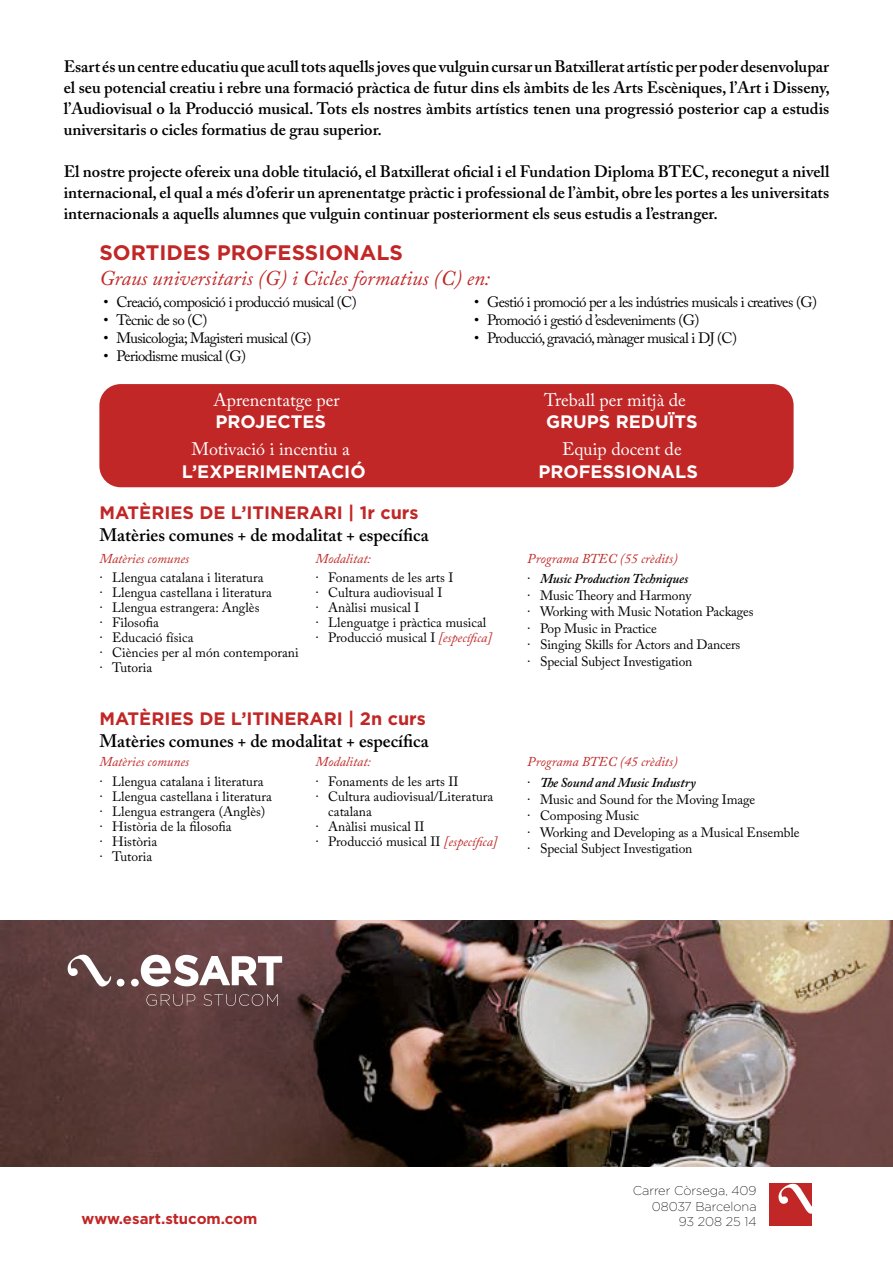
<style>
.page{position:relative;width:893px;height:1263px;background:#fff}
.page>*{position:absolute;margin:0;border:0;box-sizing:border-box;transform-origin:0 0}
.t1{font:italic 21px "Adobe Caslon Pro";color:#c12726}
.t2{font:700 21px "Gotham";color:#c12726}
.t3{font:600 18px "Adobe Caslon Pro";color:#000}
.t4{font:18px "Adobe Caslon Pro";color:#fff}
.t5{font:700 18px "Gotham";color:#c12726}
.t6{font:700 18px "Gotham";color:#fff}
.t7{font:600 16.5px/21px "Adobe Caslon Pro";color:#000;text-align:justify}
.t8{font:15px "Adobe Caslon Pro";letter-spacing:-.04em;color:#000}
.t9{font:700 15px "Gotham";color:#c12726}
.t10{font:13.5px/15px "Adobe Caslon Pro";color:#000}
.t11{font:italic 600 13.5px/20.7px "Adobe Caslon Pro";letter-spacing:-.01em;color:#000}
.t12{font:italic 13.5px "Adobe Caslon Pro";color:#c12726}
.t13{font:200 12.75px/15.3px "Gotham";color:#000;text-align:right}
.s1{font-style:italic;color:#c12726}
.s2{font-weight:400;color:#c12726}
.s3{font-weight:400;font-style:normal}
</style>
<div class="page">
<img style="left:0;top:921px;width:893px;height:245px">
<div style="left:769px;top:1183px;width:42px;height:43px;background:#c12726"></div>
<svg style="left:778px;top:1183px;width:33px;height:31px"></svg>
<div style="left:99px;top:384px;width:695px;height:103px;background:#c12726;border-radius:21px"></div>
<svg style="left:146px;top:994px;width:49px;height:12px"></svg>
<svg style="left:204px;top:994px;width:74px;height:12px"></svg>
<svg style="left:141px;top:955px;width:141px;height:31px"></svg>
<svg style="left:67px;top:954px;width:45px;height:34px"></svg>
<div style="left:117px;top:979px;width:7px;height:7px;background:#fff;border-radius:50%"></div>
<div style="left:131px;top:979px;width:8px;height:7px;background:#fff;border-radius:50%"></div>
<p class="t7" style="left:64px;top:55px;width:767px">Esart és un centre educatiu que acull tots aquells joves que vulguin cursar un Batxillerat artístic per poder desenvolupar el seu potencial creatiu i rebre una formació pràctica de futur dins els àmbits de les Arts Escèniques, l’Art i Disseny, l’Audiovisual o la Producció musical. Tots els nostres àmbits artístics tenen una progressió posterior cap a estudis universitaris o cicles formatius de grau superior.</p>
<p class="t7" style="left:64px;top:160px;width:767px">El nostre projecte ofereix una doble titulació, el Batxillerat oficial i el Fundation Diploma BTEC, reconegut a nivell internacional, el qual a més d’oferir un aprenentatge pràctic i professional de l’àmbit, obre les portes a les universitats internacionals a aquells alumnes que vulguin continuar posteriorment els seus estudis a l’estranger.</p>
<h1 class="t2" style="left:99px;top:240px;width:305px">SORTIDES PROFESSIONALS</h1>
<h1 class="t1" style="left:99px;top:265px;width:392px">Graus universitaris (G) i Cicles formatius (C) en:</h1>
<p class="t8" style="left:104px;top:293px;width:255px">• Creació, composició i producció musical (C)</p>
<p class="t8" style="left:104px;top:311px;width:105px">• Tècnic de so (C)</p>
<p class="t8" style="left:104px;top:329px;width:209px">• Musicologia; Magisteri musical (G)</p>
<p class="t8" style="left:104px;top:347px;width:144px">• Periodisme musical (G)</p>
<h2 class="t4" style="left:214px;top:389px;width:128px">Aprenentatge per</h2>
<h2 class="t6" style="left:215px;top:411px;width:112px">PROJECTES</h2>
<h2 class="t4" style="left:191px;top:438px;width:160px">Motivació i incentiu a</h2>
<h2 class="t6" style="left:182px;top:461px;width:185px">L’EXPERIMENTACIÓ</h2>
<h2 class="t5" style="left:99px;top:503px;width:321px">MATÈRIES DE L’ITINERARI | 1r curs</h2>
<h2 class="t3" style="left:99px;top:524px;width:331px">Matèries comunes + de modalitat + específica</h2>
<p class="t8" style="left:474px;top:293px;width:344px">• Gestió i promoció per a les indústries musicals i creatives (G)</p>
<p class="t8" style="left:474px;top:311px;width:227px">• Promoció i gestió d ’esdeveniments (G)</p>
<p class="t8" style="left:474px;top:329px;width:264px">• Producció, gravació, mànager musical i DJ (C)</p>
<h2 class="t4" style="left:544px;top:389px;width:143px">Treball per mitjà de</h2>
<h2 class="t6" style="left:546px;top:411px;width:153px">GRUPS REDUÏTS</h2>
<h2 class="t4" style="left:562px;top:438px;width:121px">Equip docent de</h2>
<h2 class="t6" style="left:538px;top:461px;width:161px">PROFESSIONALS</h2>
<p class="t12" style="left:99px;top:550px;width:91px">Matèries comunes</p>
<p class="t10" style="left:99px;top:570px;width:201px">· Llengua catalana i literatura<br>· Llengua castellana i literatura<br>· Llengua estrangera: Anglès<br>· Filosofia<br>· Educació física<br>· Ciències per al món contemporani · Tutoria</p>
<p class="t12" style="left:315px;top:550px;width:57px">Modalitat:</p>
<p class="t10" style="left:315px;top:570px;width:178px">· Fonaments de les arts I<br>· Cultura audiovisual I<br>· Anàlisi musical I<br>· Llenguatge i pràctica musical · Producció musical I <span class="s1">[específica]</span></p>
<h2 class="t5" style="left:99px;top:708px;width:328px">MATÈRIES DE L’ITINERARI | 2n curs</h2>
<h2 class="t3" style="left:99px;top:730px;width:331px">Matèries comunes + de modalitat + específica</h2>
<p class="t12" style="left:99px;top:754px;width:91px">Matèries comunes</p>
<p class="t10" style="left:99px;top:773px;width:174px">· Llengua catalana i literatura<br>· Llengua castellana i literatura · Llengua estrangera (Anglès) · Història de la filosofia<br>· Història<br>· Tutoria</p>
<p class="t12" style="left:315px;top:754px;width:57px">Modalitat:</p>
<p class="t10" style="left:315px;top:773px;width:145px">· Fonaments de les arts II</p>
<p class="t10" style="left:315px;top:788px;width:179px">· Cultura audiovisual/Literatura</p>
<p class="t10" style="left:328px;top:803px;width:45px">catalana</p>
<p class="t10" style="left:315px;top:818px;width:111px">· Anàlisi musical II</p>
<p class="t10" style="left:315px;top:833px;width:183px">· Producció musical II <span class="s1">[específica]</span></p>
<p class="t11" style="left:527px;top:547px;width:162px"><span class="s2">Programa BTEC (55 crèdits)<br></span><span class="s3">·</span> Music Production Techniques</p>
<p class="t10" style="left:527px;top:587px;width:228px;line-height:16.5px">· Music Theory and Harmony<br>· Working with Music Notation Packages · Pop Music in Practice<br>· Singing Skills for Actors and Dancers<br>· Special Subject Investigation</p>
<p class="t11" style="left:527px;top:751px;width:170px"><span class="s2">Programa BTEC (45 crèdits)<br></span><span class="s3">·</span> The Sound and Music Industry</p>
<p class="t10" style="left:527px;top:791px;width:274px;line-height:16.5px">· Music and Sound for the Moving Image<br>· Composing Music<br>· Working and Developing as a Musical Ensemble · Special Subject Investigation</p>
<p class="t9" style="left:82px;top:1210px;width:177px">www.esart.stucom.com</p>
<p class="t13" style="left:633px;top:1183px;width:125px">Carrer Còrsega, 409<br>08037 Barcelona<br>93 208 25 14</p>
</div>
